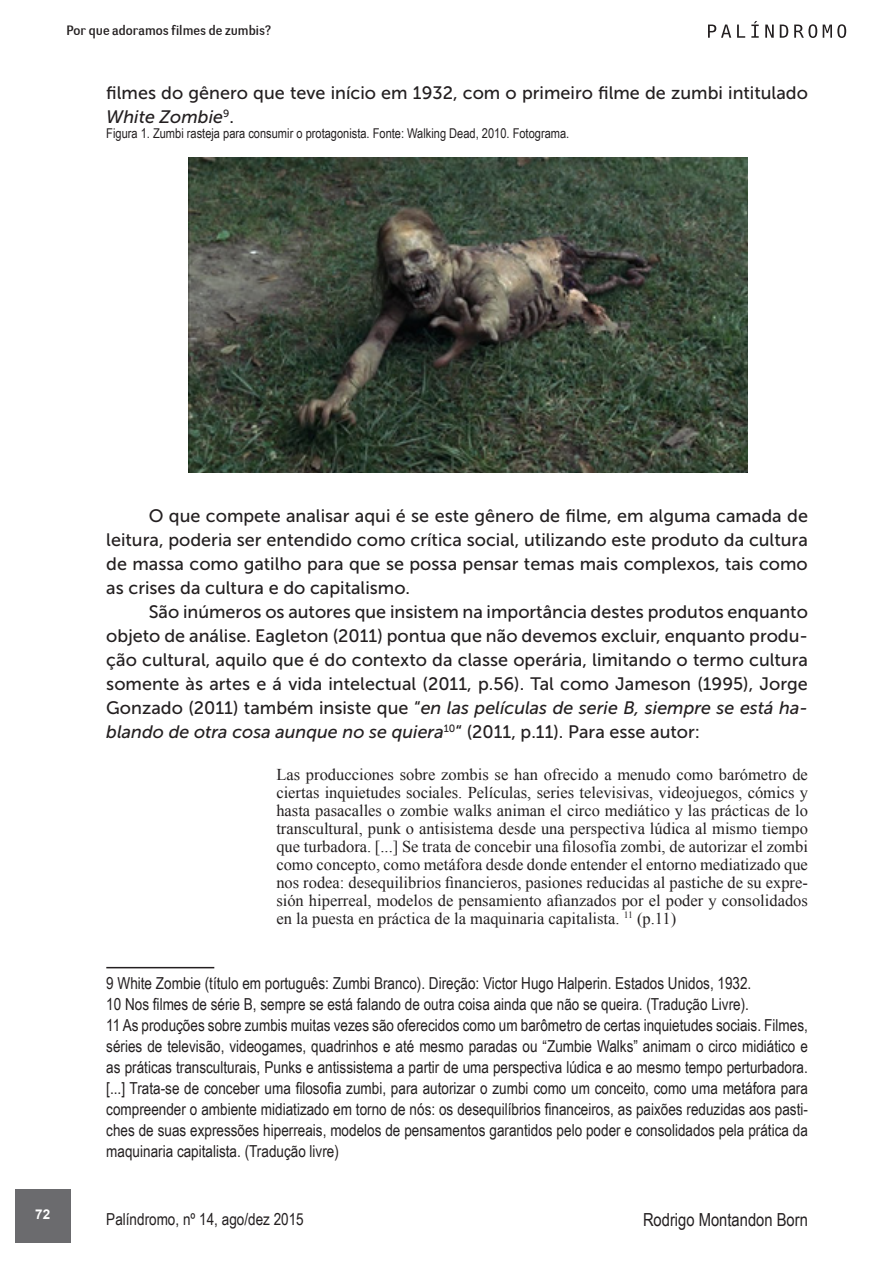
<style>
.page{position:relative;width:893px;height:1263px;background:#fff}
.page>*{position:absolute;margin:0;border:0;box-sizing:border-box;transform-origin:0 0}
.Corpo{font:18px/24px "Museo Sans 500";color:#231f20;text-align:justify}
.t1{font:18px "Arial Narrow";color:#231f20}
.autores_rodapé{font:16.5px/21px "Arial Narrow";color:#231f20;text-align:justify}
.citação{font:16.5px/18px "Times New Roman";color:#231f20;text-align:justify}
.legenda{font:13.5px "Arial Narrow";color:#231f20}
.t2{font:13.5px "Negotiate Free";color:#231f20}
.t3{font:700 13.5px "Arial";color:#fff}
.s1{font-style:italic}
</style>
<div class="page">
<div style="left:15px;top:1189px;width:55px;height:53px;background:#6b6b6e"></div>
<svg style="left:708px;top:25px;width:23px;height:13px"></svg>
<svg style="left:737px;top:25px;width:8px;height:13px"></svg>
<svg style="left:751px;top:21px;width:8px;height:17px"></svg>
<svg style="left:765px;top:25px;width:9px;height:13px"></svg>
<svg style="left:780px;top:25px;width:8px;height:13px"></svg>
<svg style="left:794px;top:24px;width:23px;height:14px"></svg>
<svg style="left:823px;top:24px;width:23px;height:14px"></svg>
<hr style="left:106px;top:967px;width:108px;height:1px;background:#231f20">
<img style="left:189px;top:158px;width:558px;height:314px">
<p class="t2" style="left:67px;top:22px;width:206px">Por que adoramos filmes de zumbis?</p>
<p class="Corpo" style="left:106px;top:80px;width:703px">filmes do gênero que teve início em 1932, com o primeiro filme de zumbi intitulado<br><span class="s1">White Zombie</span><sup>9</sup>.</p>
<p class="legenda" style="left:106px;top:123px;width:464px">Figura 1. Zumbi rasteja para consumir o protagonista. Fonte: Walking Dead, 2010. Fotograma.</p>
<p class="t3" style="left:35px;top:1205px;width:17px">72</p>
<p class="Corpo" style="left:106px;top:503px;width:703px;text-indent:43px">O que compete analisar aqui é se este gênero de filme, em alguma camada de leitura, poderia ser entendido como crítica social, utilizando este produto da cultura de massa como gatilho para que se possa pensar temas mais complexos, tais como as crises da cultura e do capitalismo.</p>
<p class="Corpo" style="left:106px;top:599px;width:703px;text-indent:43px">São inúmeros os autores que insistem na importância destes produtos enquanto objeto de análise. Eagleton (2011) pontua que não devemos excluir, enquanto produ&shy;ção cultural, aquilo que é do contexto da classe operária, limitando o termo cultura somente às artes e á vida intelectual (2011, p.56). Tal como Jameson (1995), Jorge Gonzado (2011) também insiste que “<span class="s1">en las películas de serie B, siempre se está ha&shy;blando de otra cosa aunque no se quiera</span><sup>10</sup>“ (2011, p.11). Para esse autor:</p>
<p class="citação" style="left:276px;top:765px;width:533px">Las producciones sobre zombis se han ofrecido a menudo como barómetro de ciertas inquietudes sociales. Películas, series televisivas, videojuegos, cómics y hasta pasacalles o zombie walks animan el circo mediático y las prácticas de lo transcultural, punk o antisistema desde una perspectiva lúdica al mismo tiempo que turbadora. [...] Se trata de concebir una filosofía zombi, de autorizar el zombi como concepto, como metáfora desde donde entender el entorno mediatizado que nos rodea: desequilibrios financieros, pasiones reducidas al pastiche de su expre&shy;sión hiperreal, modelos de pensamiento afianzados por el poder y consolidados en la puesta en práctica de la maquinaria capitalista. <sup>11</sup> (p.11)</p>
<p class="autores_rodapé" style="left:106px;top:972px;width:647px">9 White Zombie (título em português: Zumbi Branco). Direção: Victor Hugo Halperin. Estados Unidos, 1932.</p>
<p class="autores_rodapé" style="left:106px;top:993px;width:644px">10 Nos filmes de série B, sempre se está falando de outra coisa ainda que não se queira. (Tradução Livre).</p>
<p class="autores_rodapé" style="left:106px;top:1014px;width:703px">11 As produções sobre zumbis muitas vezes são oferecidos como um barômetro de certas inquietudes sociais. Filmes, séries de televisão, videogames, quadrinhos e até mesmo paradas ou “Zumbie Walks” animam o circo midiático e as práticas transculturais, Punks e antissistema a partir de uma perspectiva lúdica e ao mesmo tempo perturbadora. [...] Trata-se de conceber uma filosofia zumbi, para autorizar o zumbi como um conceito, como uma metáfora para compreender o ambiente midiatizado em torno de nós: os desequilíbrios financeiros, as paixões reduzidas aos pasti&shy;ches de suas expressões hiperreais, modelos de pensamentos garantidos pelo poder e consolidados pela prática da maquinaria capitalista. (Tradução livre)</p>
<p class="autores_rodapé" style="left:106px;top:1207px;width:199px">Palíndromo, nº 14, ago/dez 2015</p>
<p class="t1" style="left:643px;top:1206px;width:166px">Rodrigo Montandon Born</p>
</div>
